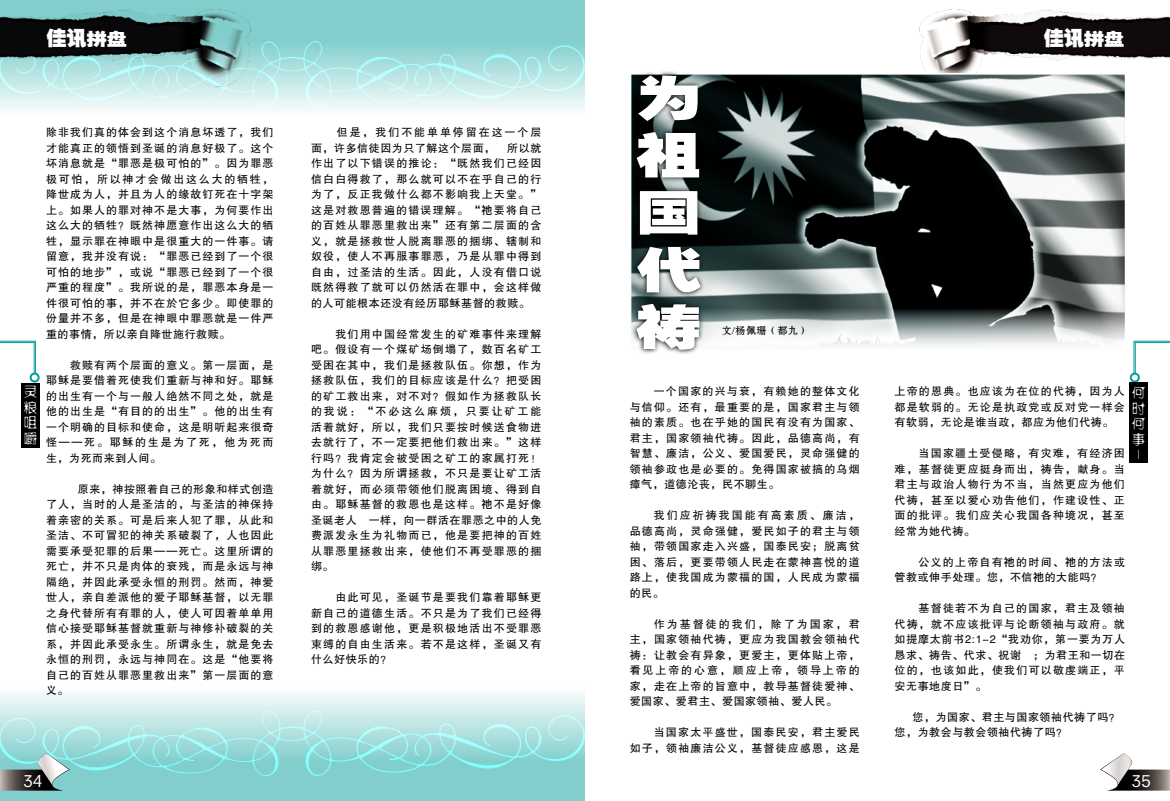
<style>
.page{position:relative;width:1170px;height:801px;background:#fff}
.page>*{position:absolute;margin:0;border:0;box-sizing:border-box;transform-origin:0 0}
.t1{font:47.7px/57.2px "FZCCHJW GB1 0";color:#fff;text-align:justify;scale:1.36 1}
.t2{font:20px "FZCCHJW GB1 0";color:#fff}
.t3{font:16px "Neuzeit S";color:#fff;scale:1.06 1}
.t4{font:13px/15.6px "FZXSHJW GB1 0";color:#fff;text-align:justify}
.t5{font:11px/15.5px "FZHTJW GB1 0";letter-spacing:.105em;color:#000;text-align:justify}
.t6{font:11px/15.5px "FZHTJW GB1 0";letter-spacing:.05em;color:#000}
.t7{font:10px "FZSHJW GB1 0";color:#000}
.s1{font-size:17px}
.s2{font-family:"Li Hei Pro"}
</style>
<div class="page">
<svg style="left:0;top:693px;width:585px;height:108px;background:#acdedd"></svg>
<svg style="left:0;top:0;width:585px;height:110px;background:#8ed3d1"></svg>
<svg style="left:0;top:40px;width:585px;height:67px;background:#bae6e5"></svg>
<svg style="left:0;top:710px;width:585px;height:67px;background:#a3dfdd"></svg>
<svg style="left:1100px;top:753px;width:70px;height:38px"></svg>
<svg style="left:0;top:753px;width:70px;height:38px;background:#7a9997"></svg>
<img style="left:919px;top:9px;width:251px;height:64px">
<img style="left:0;top:0;width:251px;height:101px">
<svg style="left:0;top:341px;width:36px;height:34px"></svg>
<div style="left:30px;top:373px;width:10px;height:10px;border:2px solid #049e99;border-radius:50%"></div>
<div style="left:21px;top:383px;width:19px;height:64px;background:#000"></div>
<img style="left:706px;top:74px;width:419px;height:272px">
<svg style="left:1134px;top:341px;width:36px;height:33px"></svg>
<div style="left:1130px;top:373px;width:10px;height:10px;border:2px solid #049e99;border-radius:50%"></div>
<div style="left:1129px;top:383px;width:19px;height:80px;background:#000"></div>
<svg style="left:631px;top:71px;width:75px;height:283px;background:#2b3231"></svg>
<h2 class="t2" style="left:47px;top:27px;width:82px">佳讯<span class="s1">拼盘</span></h2>
<h2 class="t2" style="left:1044px;top:27px;width:82px">佳讯<span class="s1">拼盘</span></h2>
<p class="t4" style="left:24px;top:384px;width:15px">灵粮咀嚼</p>
<p class="t5" style="left:46px;top:125px;width:229px">除非我们真的体会到这个消息坏透了，我们才能真正的领悟到圣诞的消息好极了。这个坏消息就是“罪恶是极可怕的”。因为罪恶极可怕，所以神才会做出这么大的牺牲，降世成为人，并且为人的缘故钉死在十字架上。如果人的罪对神不是大事，为何要作出这么大的牺牲？既然神愿意作出这么大的牺牲，显示罪在神眼中是很重大的一件事。请留意，我并没有说：“罪恶已经到了一个很可怕的地步”，或说“罪恶已经到了一个很严重的程度”。我所说的是，罪恶本身是一件很可怕的事，并不在於它多少。即使罪的份量并不多，但是在神眼中罪恶就是一件严重的事情，所以亲自降世施行救赎。</p>
<p class="t5" style="left:46px;top:357px;width:229px">　　救赎有两个层面的意义。第一层面，是耶稣是要借着死使我们重新与神和好。耶稣的出生有一个与一般人绝然不同之处，就是他的出生是“有目的的出生”。他的出生有一个明确的目标和使命，这是明听起来很奇怪——死。耶稣的生是为了死，他为死而生，为死而来到人间。</p>
<p class="t5" style="left:46px;top:481px;width:229px;text-indent:20px">　原来，神按照着自己的形象和样式创造了人，当时的人是圣洁的，与圣洁的神保持着亲密的关系。可是后来人犯了罪，从此和圣洁、不可冒犯的神关系破裂了，人也因此需要承受犯罪的后果——死亡。这里所谓的死亡，并不只是肉体的衰残，而是永远与神隔绝，并因此承受永恒的刑罚。然而，神爱世人，亲自差派他的爱子耶稣基督，以无罪之身代替所有有罪的人，使人可因着单单用信心接受耶稣基督就重新与神修补破裂的关系，并因此承受永生。所谓永生，就是免去永恒的刑罚，永远与神同在。这是“他要将自己的百姓从罪恶里救出来”第一层面的意义。</p>
<p class="t5" style="left:311px;top:125px;width:232px">　　但是，我们不能单单停留在这一个层面，许多信徒因为只了解这个层面， 所以就作出了以下错误的推论：“既然我们已经因信白白得救了，那么就可以不在乎自己的行为了，反正我做什么都不影响我上天堂。”这是对救恩普遍的错误理解。“<span class="s2">祂</span>要将自己的百姓从罪恶里救出来”还有第二层面的含义，就是拯救世人脱离罪恶的捆绑、辖制和奴役，使人不再服事罪恶，乃是从罪中得到自由，过圣洁的生活。因此，人没有借口说既然得救了就可以仍然活在罪中，会这样做的人可能根本还没有经历耶稣基督的救赎。</p>
<p class="t5" style="left:311px;top:326px;width:232px">　　我们用中国经常发生的矿难事件来理解吧。假设有一个煤矿场倒塌了，数百名矿工受困在其中，我们是拯救队伍。你想，作为拯救队伍，我们的目标应该是什么？把受困的矿工救出来，对不对？假如作为拯救队长的我说：“不必这么麻烦，只要让矿工能活着就好，所以，我们只要按时候送食物进去就行了，不一定要把他们救出来。”这样行吗？我肯定会被受困之矿工的家属打死！为什么？因为所谓拯救，不只是要让矿工活着就好，而必须带领他们脱离困境、得到自由。耶稣基督的救恩也是这样。<span class="s2">祂</span>不是好像圣诞老人 一样，向一群活在罪恶之中的人免费派发永生为礼物而已，他是要把神的百姓从罪恶里拯救出来，使他们不再受罪恶的捆绑。</p>
<p class="t5" style="left:311px;top:590px;width:232px">　　由此可见，圣诞节是要我们靠着耶稣更新自己的道德生活。不只是为了我们已经得到的救恩感谢他，更是积极地活出不受罪恶束缚的自由生活来。若不是这样，圣诞又有什么好快乐的？</p>
<h1 class="t1" style="left:636px;top:72px;width:49px">为祖国代祷</h1>
<p class="t7" style="left:722px;top:325px;width:88px">文/杨佩珊（都九）</p>
<p class="t5" style="left:630px;top:384px;width:232px;text-indent:24px">一个国家的兴与衰，有赖她的整体文化与信仰。还有，最重要的是，国家君主与领袖的素质。也在乎她的国民有没有为国家、君主，国家领袖代祷。因此，品德高尚，有智慧、廉洁，公义、爱国爱民，灵命强健的领袖参政也是必要的。免得国家被搞的乌烟瘴气，道德沦丧，民不聊生。</p>
<p class="t5" style="left:630px;top:508px;width:231px;text-indent:24px">我们应祈祷我国能有高素质、廉洁，品德高尚，灵命强健，爱民如子的君主与领袖，带领国家走入兴盛，国泰民安；脱离贫困、落后，更要带领人民走在蒙神喜悦的道路上，使我国成为蒙福的国，人民成为蒙福的民。</p>
<p class="t5" style="left:630px;top:617px;width:231px;text-indent:24px">作为基督徒的我们，除了为国家，君主，国家领袖代祷，更应为我国教会领袖代祷：让教会有异象，更爱主，更体贴上帝，看见上帝的心意，顺应上帝，领导上帝的家，走在上帝的旨意中，教导基督徒爱神、爱国家、爱君主、爱国家领袖、爱人民。</p>
<p class="t5" style="left:630px;top:725px;width:232px;text-align:right">当国家太平盛世，国泰民安，君主爱民<br>如子，领袖廉洁公义，基督徒应感恩，这是</p>
<p class="t5" style="left:895px;top:384px;width:232px">上帝的恩典。也应该为在位的代祷，因为人都是软弱的。无论是执政党或反对党一样会有软弱，无论是谁当政，都应为他们代祷。</p>
<p class="t5" style="left:895px;top:446px;width:232px;text-indent:24px">当国家疆土受侵略，有灾难，有经济困难，基督徒更应挺身而出，祷告，献身。当君主与政治人物行为不当，当然更应为他们代祷，甚至以爱心劝告他们，作建设性、正面的批评。我们应关心我国各种境况，甚至经常为她代祷。</p>
<p class="t5" style="left:895px;top:555px;width:232px;text-indent:24px">公义的上帝自有<span class="s2">祂</span>的时间、<span class="s2">祂</span>的方法或管教或伸手处理。您，不信<span class="s2">祂</span>的大能吗？</p>
<p class="t5" style="left:895px;top:601px;width:232px;text-indent:24px">基督徒若不为自己的国家，君主及领袖代祷，就不应该批评与论断领袖与政府。就如提摩太前书2:1-2“我劝你，第一要为万人恳求、祷告、代求、祝谢 ；为君王和一切在位的，也该如此，使我们可以敬虔端正，平安无事地度日”。</p>
<p class="t6" style="left:895px;top:710px;width:227px;text-indent:18px">您，为国家、君主与国家领袖代祷了吗？您，为教会与教会领袖代祷了吗？</p>
<p class="t4" style="left:1132px;top:385px;width:14px">以小识大</p>
<p class="t4" style="left:1132px;top:385px;width:14px">何时何事1</p>
<h3 class="t3" style="left:23px;top:771px;width:19px">34</h3>
<h3 class="t3" style="left:1132px;top:771px;width:19px">35</h3>
</div>
